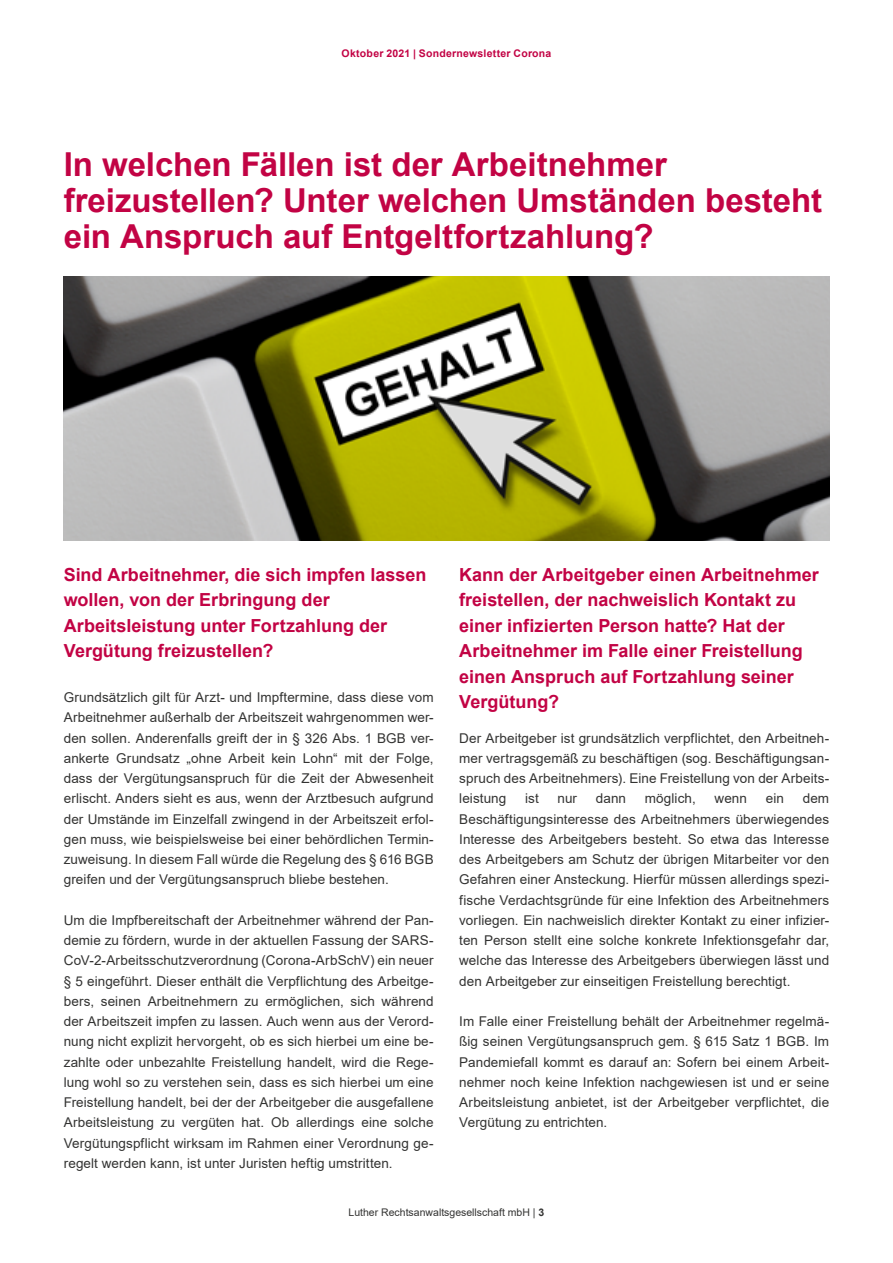
<style>
.page{position:relative;width:893px;height:1263px;background:#fff}
.page>*{position:absolute;margin:0;border:0;box-sizing:border-box;transform-origin:0 0}
.t1{font:700 33px/36px "Arial";letter-spacing:-.005em;color:#c20344}
.t2{font:700 18px/25.5px "Arial";color:#c20344}
.Copy{font:13.5px/20.2px "Arial";letter-spacing:.005em;color:#333332;text-align:justify}
.t3{font:10.5px "Arial";color:#333332}
.t4{font:700 10.5px "Arial";letter-spacing:.02em;color:#c20344}
.s1{font-weight:700}
</style>
<div class="page">
<img style="left:64px;top:277px;width:765px;height:263px">
<p class="t4" style="left:342px;top:46px;width:211px">Oktober 2021 | Sondernewsletter Corona</p>
<h1 class="t1" style="left:64px;top:146px;width:760px">In welchen Fällen ist der Arbeitnehmer freizustellen? Unter welchen Umständen besteht ein Anspruch auf Entgeltfortzahlung?</h1>
<h2 class="t2" style="left:64px;top:562px;width:364px">Sind Arbeitnehmer, die sich impfen lassen wollen, von der Erbringung der Arbeitsleistung unter Fortzahlung der Vergütung freizustellen?</h2>
<p class="Copy" style="left:64px;top:687px;width:371px">Grundsätzlich gilt für Arzt- und Impftermine, dass diese vom Arbeitnehmer außerhalb der Arbeitszeit wahrgenommen wer&shy;den sollen. Anderenfalls greift der in § 326 Abs. 1 BGB ver&shy;ankerte Grundsatz „ohne Arbeit kein Lohn“ mit der Folge, dass der Vergütungsanspruch für die Zeit der Abwesenheit erlischt. Anders sieht es aus, wenn der Arztbesuch aufgrund der Umstände im Einzelfall zwingend in der Arbeitszeit erfol&shy;gen muss, wie beispielsweise bei einer behördlichen Termin&shy;zuweisung. In diesem Fall würde die Regelung des § 616 BGB greifen und der Vergütungsanspruch bliebe bestehen.</p>
<p class="Copy" style="left:64px;top:910px;width:371px">Um die Impfbereitschaft der Arbeitnehmer während der Pan&shy;demie zu fördern, wurde in der aktuellen Fassung der SARS-CoV-2-Arbeitsschutzverordnung (Corona-ArbSchV) ein neuer § 5 eingeführt. Dieser enthält die Verpflichtung des Arbeitge&shy;bers, seinen Arbeitnehmern zu ermöglichen, sich während der Arbeitszeit impfen zu lassen. Auch wenn aus der Verord&shy;nung nicht explizit hervorgeht, ob es sich hierbei um eine be&shy;zahlte oder unbezahlte Freistellung handelt, wird die Rege&shy;lung wohl so zu verstehen sein, dass es sich hierbei um eine Freistellung handelt, bei der der Arbeitgeber die ausgefallene Arbeitsleistung zu vergüten hat. Ob allerdings eine solche Vergütungspflicht wirksam im Rahmen einer Verordnung ge&shy;regelt werden kann, ist unter Juristen heftig umstritten.</p>
<h2 class="t2" style="left:459px;top:562px;width:361px">Kann der Arbeitgeber einen Arbeitnehmer freistellen, der nachweislich Kontakt zu einer infizierten Person hatte? Hat der Arbeitnehmer im Falle einer Freistellung einen Anspruch auf Fortzahlung seiner Vergütung?</h2>
<p class="Copy" style="left:459px;top:728px;width:371px">Der Arbeitgeber ist grundsätzlich verpflichtet, den Arbeitneh&shy;mer vertragsgemäß zu beschäftigen (sog. Beschäftigungsan&shy;spruch des Arbeitnehmers). Eine Freistellung von der Arbeits&shy;leistung</p>
<p class="Copy" style="left:525px;top:788px;width:15px">ist</p>
<p class="Copy" style="left:557px;top:788px;width:21px">nur</p>
<p class="Copy" style="left:596px;top:788px;width:32px">dann</p>
<p class="Copy" style="left:645px;top:788px;width:53px">möglich,</p>
<p class="Copy" style="left:715px;top:788px;width:34px">wenn</p>
<p class="Copy" style="left:766px;top:788px;width:20px">ein</p>
<p class="Copy" style="left:459px;top:788px;width:371px;text-indent:343px">dem Beschäftigungsinteresse des Arbeitnehmers überwiegendes Interesse des Arbeitgebers besteht. So etwa das Interesse des Arbeitgebers am Schutz der übrigen Mitarbeiter vor den Gefahren einer Ansteckung. Hierfür müssen allerdings spezi&shy;fische Verdachtsgründe für eine Infektion des Arbeitnehmers vorliegen. Ein nachweislich direkter Kontakt zu einer infizier&shy;ten Person stellt eine solche konkrete Infektionsgefahr dar, welche das Interesse des Arbeitgebers überwiegen lässt und den Arbeitgeber zur einseitigen Freistellung berechtigt.</p>
<p class="Copy" style="left:459px;top:1011px;width:371px">Im Falle einer Freistellung behält der Arbeitnehmer regelmä&shy;ßig seinen Vergütungsanspruch gem. § 615 Satz 1 BGB. Im Pandemiefall kommt es darauf an: Sofern bei einem Arbeit&shy;nehmer noch keine Infektion nachgewiesen ist und er seine Arbeitsleistung anbietet, ist der Arbeitgeber verpflichtet, die Vergütung zu entrichten.</p>
<p class="t3" style="left:349px;top:1205px;width:197px">Luther Rechtsanwaltsgesellschaft mbH | <span class="s1">3</span></p>
</div>
